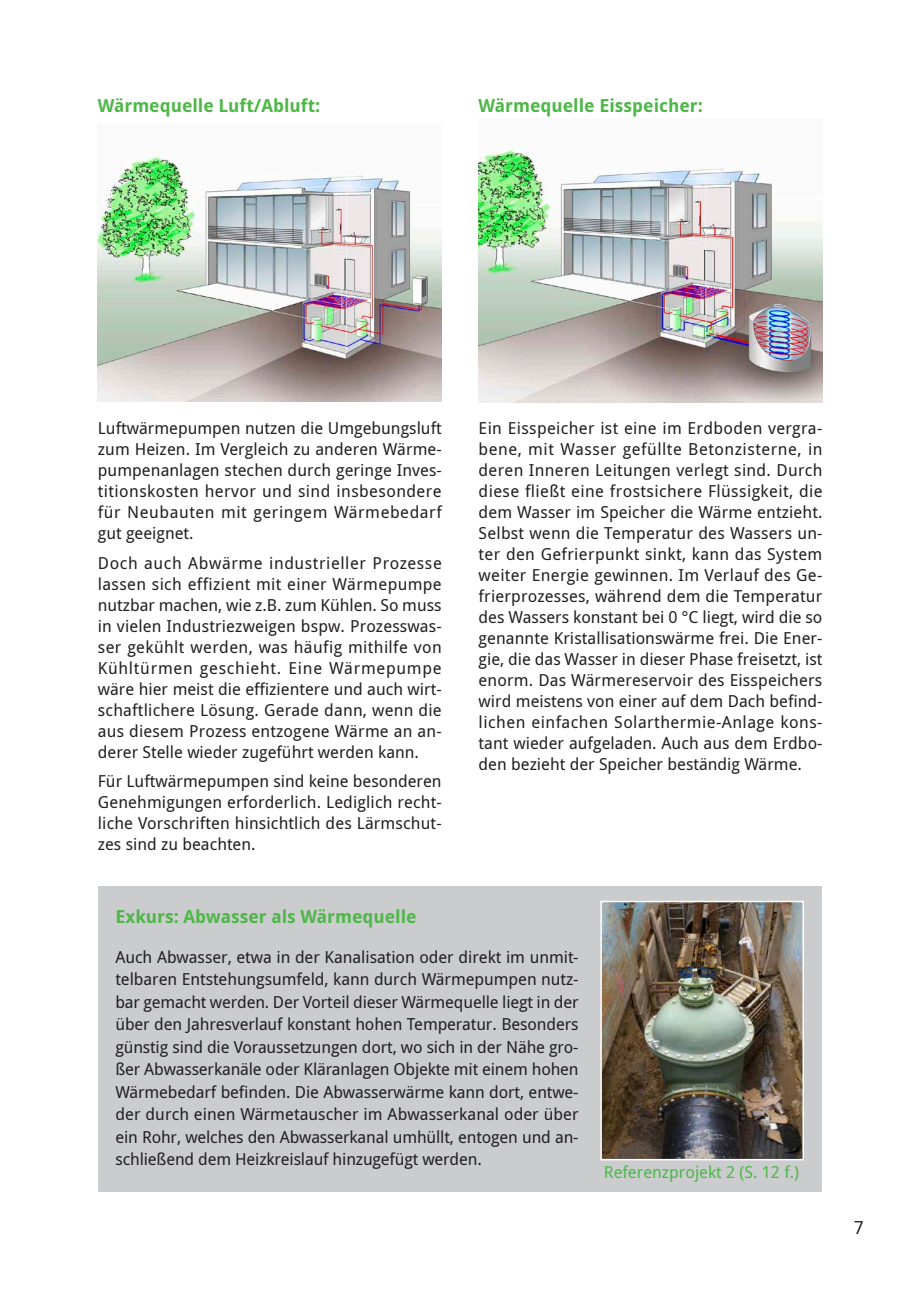
<style>
.page{position:relative;width:919px;height:1289px;background:#fff}
.page>*{position:absolute;margin:0;border:0;box-sizing:border-box;transform-origin:0 0}
.COPY{font:700 18px "Droid Sans";color:#4eb748}
.t1{font:18px "Droid Sans";color:#231f20}
.COPY-2{font:16.5px/21px "Droid Sans";color:#231f20;text-align:justify}
.COPY-3{font:16.5px "Droid Sans";color:#4cb848}
</style>
<div class="page">
<div style="left:98px;top:885px;width:723px;height:306px;background:#cbccce"></div>
<img style="left:98px;top:154px;width:343px;height:247px">
<img style="left:478px;top:148px;width:344px;height:255px">
<img style="left:603px;top:903px;width:197px;height:254px">
<div style="left:600px;top:900px;width:203px;height:260px;border:2px solid #fff"></div>
<p class="COPY" style="left:98px;top:95px;width:224px">Wärmequelle Luft/Abluft:</p>
<p class="COPY" style="left:478px;top:95px;width:226px">Wärmequelle Eisspeicher:</p>
<p class="COPY-2" style="left:98px;top:418px;width:345px">Luftwärmepumpen nutzen die Umgebungsluft zum Heizen. Im Vergleich zu anderen Wärme&shy;pumpenanlagen stechen durch geringe Inves&shy;titionskosten hervor und sind insbesondere für Neubauten mit geringem Wärmebedarf gut geeignet.</p>
<p class="COPY-2" style="left:98px;top:552px;width:345px">Doch auch Abwärme industrieller Prozesse lassen sich effizient mit einer Wärmepumpe nutzbar machen, wie z.B. zum Kühlen. So muss in vielen Industriezweigen bspw. Prozesswas&shy;ser gekühlt werden, was häufig mithilfe von Kühltürmen geschieht. Eine Wärmepumpe wäre hier meist die effizientere und auch wirt&shy;schaftlichere Lösung. Gerade dann, wenn die aus diesem Prozess entzogene Wärme an an&shy;derer Stelle wieder zugeführt werden kann.</p>
<p class="COPY-2" style="left:98px;top:771px;width:345px">Für Luftwärmepumpen sind keine besonderen Genehmigungen erforderlich. Lediglich recht&shy;liche Vorschriften hinsichtlich des Lärmschut&shy;zes sind zu beachten.</p>
<p class="COPY-2" style="left:478px;top:418px;width:345px">Ein Eisspeicher ist eine im Erdboden vergra&shy;bene, mit Wasser gefüllte Betonzisterne, in deren Inneren Leitungen verlegt sind. Durch diese fließt eine frostsichere Flüssigkeit, die dem Wasser im Speicher die Wärme entzieht.<br>Selbst wenn die Temperatur des Wassers un&shy;ter den Gefrierpunkt sinkt, kann das System weiter Energie gewinnen. Im Verlauf des Ge&shy;frierprozesses, während dem die Temperatur des Wassers konstant bei 0 °C liegt, wird die so genannte Kristallisationswärme frei. Die Ener&shy;gie, die das Wasser in dieser Phase freisetzt, ist enorm. Das Wärmereservoir des Eisspeichers wird meistens von einer auf dem Dach befind&shy;lichen einfachen Solarthermie-Anlage kons&shy;tant wieder aufgeladen. Auch aus dem Erdbo&shy;den bezieht der Speicher beständig Wärme.</p>
<p class="COPY" style="left:115px;top:906px;width:303px">Exkurs: Abwasser als Wärmequelle</p>
<p class="COPY-2" style="left:115px;top:945px;width:465px;line-height:22.5px">Auch Abwasser, etwa in der Kanalisation oder direkt im unmit&shy;telbaren Entstehungsumfeld, kann durch Wärmepumpen nutz&shy;bar gemacht werden. Der Vorteil dieser Wärmequelle liegt in der über den Jahresverlauf konstant hohen Temperatur. Besonders günstig sind die Voraussetzungen dort, wo sich in der Nähe gro&shy;ßer Abwasserkanäle oder Kläranlagen Objekte mit einem hohen Wärmebedarf befinden. Die Abwasserwärme kann dort, entwe&shy;der durch einen Wärmetauscher im Abwasserkanal oder über ein Rohr, welches den Abwasserkanal umhüllt, entogen und an&shy;schließend dem Heizkreislauf hinzugefügt werden.</p>
<p class="COPY-3" style="left:604px;top:1162px;width:197px">Referenzprojekt 2 (S. 12 f.)</p>
<p class="t1" style="left:853px;top:1216px;width:11px">7</p>
</div>
